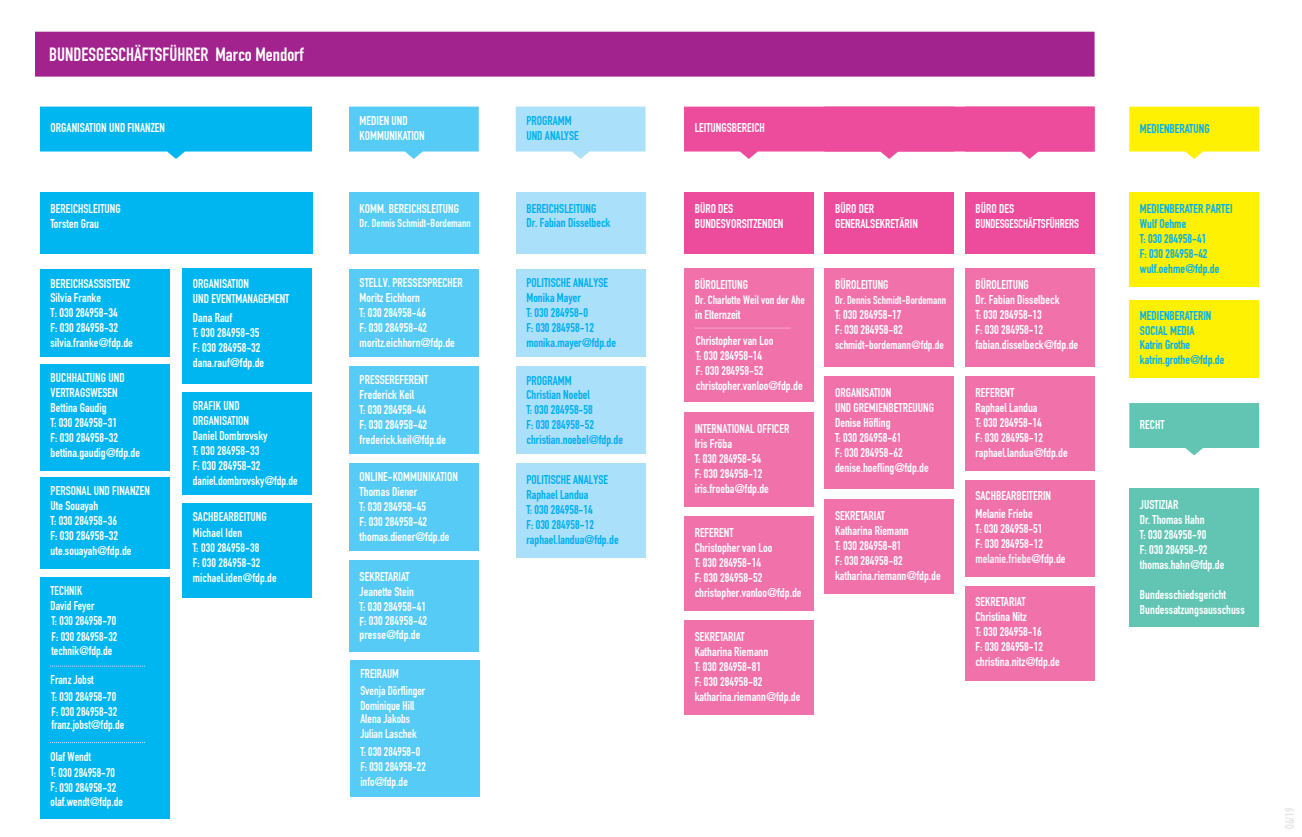
<style>
.page{position:relative;width:1302px;height:837px;background:#fff}
.page>*{position:absolute;margin:0;border:0;box-sizing:border-box;transform-origin:0 0}
.t1{font:18.75px "DIN Engschrift";color:#fff}
.t2{font:12.5px/15px "DIN Engschrift";color:#fff}
.t3{font:12.5px/15px "DIN Engschrift";color:#00aeef}
.t4{font:12.5px "DIN Engschrift";color:#e6e7e9}
.t5{font:12.25px/15px "DIN Engschrift";letter-spacing:.005em;color:#fff}
.t6{font:11.88px "DIN Engschrift";color:#fff}
.t7{font:11.25px "DIN Engschrift";color:#fff}
.s1{font-size:12.25px}
.s2{color:#f2f3f4}
</style>
<div class="page">
<div style="left:1129px;top:299px;width:129px;height:78px;background:#fff101"></div>
<div style="left:35px;top:32px;width:1059px;height:45px;background:#a2238e"></div>
<svg style="left:40px;top:107px;width:272px;height:52px;background:#23c0f2"></svg>
<svg style="left:684px;top:107px;width:410px;height:52px;background:#ef63a9"></svg>
<svg style="left:349px;top:107px;width:130px;height:52px;background:#6cd2f6"></svg>
<svg style="left:515px;top:107px;width:130px;height:52px;background:#b5e4f9"></svg>
<svg style="left:1129px;top:107px;width:129px;height:52px;background:#fff223"></svg>
<div style="left:40px;top:192px;width:272px;height:62px;background:#00b6f0"></div>
<div style="left:684px;top:192px;width:129px;height:62px;background:#ed4c9c"></div>
<div style="left:824px;top:192px;width:130px;height:62px;background:#ed4c9c"></div>
<div style="left:964px;top:192px;width:130px;height:62px;background:#ed4c9c"></div>
<div style="left:349px;top:192px;width:130px;height:62px;background:#56cbf5"></div>
<div style="left:515px;top:192px;width:130px;height:62px;background:#aae0f9"></div>
<div style="left:1129px;top:192px;width:129px;height:95px;background:#fff101"></div>
<svg style="left:1129px;top:403px;width:129px;height:52px;background:#76ccbd"></svg>
<div style="left:1129px;top:488px;width:129px;height:139px;background:#62c5b4"></div>
<div style="left:349px;top:463px;width:130px;height:88px;background:#56cbf5"></div>
<div style="left:349px;top:269px;width:130px;height:87px;background:#56cbf5"></div>
<div style="left:515px;top:366px;width:130px;height:88px;background:#aae0f9"></div>
<div style="left:349px;top:560px;width:130px;height:91px;background:#56cbf5"></div>
<div style="left:40px;top:269px;width:130px;height:88px;background:#00b6f0"></div>
<div style="left:684px;top:268px;width:129px;height:134px;background:#f171ab"></div>
<div style="left:824px;top:268px;width:130px;height:99px;background:#f171ab"></div>
<div style="left:964px;top:268px;width:130px;height:99px;background:#f171ab"></div>
<div style="left:964px;top:376px;width:130px;height:95px;background:#f171ab"></div>
<div style="left:515px;top:463px;width:130px;height:94px;background:#aae0f9"></div>
<div style="left:684px;top:412px;width:129px;height:95px;background:#f171ab"></div>
<div style="left:684px;top:620px;width:129px;height:94px;background:#f171ab"></div>
<div style="left:684px;top:516px;width:129px;height:95px;background:#f171ab"></div>
<div style="left:964px;top:585px;width:130px;height:95px;background:#f171ab"></div>
<div style="left:824px;top:499px;width:130px;height:95px;background:#f171ab"></div>
<div style="left:824px;top:376px;width:130px;height:112px;background:#f171ab"></div>
<div style="left:964px;top:480px;width:130px;height:96px;background:#f171ab"></div>
<div style="left:40px;top:364px;width:130px;height:107px;background:#00b6f0"></div>
<div style="left:40px;top:477px;width:130px;height:91px;background:#00b6f0"></div>
<div style="left:40px;top:576px;width:130px;height:242px;background:#00b6f0"></div>
<div style="left:182px;top:392px;width:130px;height:102px;background:#00b6f0"></div>
<div style="left:182px;top:269px;width:130px;height:115px;background:#00b6f0"></div>
<div style="left:182px;top:503px;width:130px;height:95px;background:#00b6f0"></div>
<div style="left:515px;top:269px;width:130px;height:87px;background:#aae0f9"></div>
<svg style="left:50px;top:665px;width:95px;height:1px"></svg>
<div style="left:350px;top:660px;width:129px;height:136px;background:#56cbf5"></div>
<div style="left:349px;top:366px;width:130px;height:88px;background:#56cbf5"></div>
<svg style="left:695px;top:327px;width:95px;height:1px"></svg>
<h1 class="t1" style="left:49px;top:44px;width:256px">BUNDESGESCHÄFTSFÜHRER Marco Mendorf</h1>
<p class="t2" style="left:51px;top:120px;width:116px">ORGANISATION UND FINANZEN</p>
<p class="t2" style="left:359px;top:113px;width:67px">MEDIEN UND<br>KOMMUNIKATION</p>
<p class="t3" style="left:526px;top:113px;width:54px">PROGRAMM<br>UND ANALYSE</p>
<p class="t2" style="left:694px;top:120px;width:72px">LEITUNGSBEREICH</p>
<p class="t3" style="left:1139px;top:121px;width:71px">MEDIENBERATUNG</p>
<p class="t2" style="left:51px;top:201px;width:72px">BEREICHSLEITUNG<br>Torsten Grau</p>
<p class="t2" style="left:694px;top:201px;width:90px">BÜRO DES<br>BUNDESVORSITZENDEN</p>
<p class="t2" style="left:835px;top:201px;width:84px">BÜRO DER<br>GENERALSEKRETÄRIN</p>
<p class="t2" style="left:975px;top:201px;width:105px">BÜRO DES<br>BUNDESGESCHÄFTSFÜHRERS</p>
<p class="t2" style="left:359px;top:201px;width:101px">KOMM. BEREICHSLEITUNG</p>
<p class="t3" style="left:526px;top:201px;width:86px;line-height:14.4px">BEREICHSLEITUNG<br>Dr. Fabian Disselbeck</p>
<p class="t3" style="left:1139px;top:201px;width:94px">MEDIENBERATER PARTEI<br>Wulf Oehme<br>T: 030 284958-41<br>F: 030 284958-42 wulf.oehme@fdp.de</p>
<p class="t7" style="left:359px;top:216px;width:113px">Dr. Dennis Schmidt-Bordemann</p>
<p class="t2" style="left:359px;top:275px;width:105px">STELLV. PRESSESPRECHER<br>Moritz Eichhorn<br>T: 030 284958-46<br>F: 030 284958-42 moritz.eichhorn@fdp.de</p>
<p class="t3" style="left:526px;top:275px;width:83px">POLITISCHE ANALYSE</p>
<p class="t2" style="left:51px;top:276px;width:81px">BEREICHSASSISTENZ</p>
<p class="t2" style="left:694px;top:277px;width:55px">BÜROLEITUNG</p>
<p class="t6" style="left:695px;top:293px;width:111px">Dr. Charlotte Weil von der Ahe</p>
<p class="t2" style="left:695px;top:307px;width:47px">in Elternzeit</p>
<p class="t2" style="left:193px;top:276px;width:98px">ORGANISATION<br>UND EVENTMANAGEMENT</p>
<p class="t2" style="left:193px;top:310px;width:73px">Dana Rauf<br>T: 030 284958-35<br>F: 030 284958-32 dana.rauf@fdp.de</p>
<p class="t2" style="left:51px;top:290px;width:84px">Silvia Franke<br>T: 030 284958-34<br>F: 030 284958-32 silvia.franke@fdp.de</p>
<p class="t3" style="left:526px;top:290px;width:91px">Monika Mayer<br>T: 030 284958-0<br>F: 030 284958-12 monika.mayer@fdp.de</p>
<p class="t2" style="left:695px;top:333px;width:108px">Christopher van Loo<br>T: 030 284958-14<br>F: 030 284958-52 christopher.vanloo@fdp.de</p>
<p class="t2" style="left:51px;top:370px;width:91px">BUCHHALTUNG UND<br>VERTRAGSWESEN<br>Bettina Gaudig<br>T: 030 284958-31<br>F: 030 284958-32 bettina.gaudig@fdp.de</p>
<p class="t2" style="left:51px;top:483px;width:101px">PERSONAL UND FINANZEN<br>Ute Souayah<br>T: 030 284958-36<br>F: 030 284958-32 ute.souayah@fdp.de</p>
<p class="t2" style="left:51px;top:582px;width:68px;line-height:15.4px">TECHNIK<br>David Feyer<br><span class="s1">T:</span> 030 284958-70<br><span class="s1">F:</span> 030 284958-32</p>
<p class="t2" style="left:51px;top:642px;width:62px">technik@fdp.de</p>
<p class="t2" style="left:359px;top:372px;width:88px">PRESSEREFERENT<br>Frederick Keil<br>T: 030 284958-44<br>F: 030 284958-42 frederick.keil@fdp.de</p>
<p class="t3" style="left:526px;top:374px;width:65px;line-height:13.8px">PROGRAMM<br>Christian Noebel</p>
<p class="t3" style="left:526px;top:402px;width:98px">T: 030 284958-58<br>F: 030 284958-52 christian.noebel@fdp.de</p>
<p class="t2" style="left:193px;top:398px;width:106px">GRAFIK UND<br>ORGANISATION<br>Daniel Dombrovsky<br>T: 030 284958-33<br>F: 030 284958-32 daniel.dombrovsky@fdp.de</p>
<p class="t2" style="left:694px;top:421px;width:96px">INTERNATIONAL OFFICER<br>Iris Fröba<br>T: 030 284958-54<br>F: 030 284958-12 iris.froeba@fdp.de</p>
<p class="t2" style="left:359px;top:469px;width:100px">ONLINE-KOMMUNIKATION<br>Thomas Diener<br>T: 030 284958-45<br>F: 030 284958-42 thomas.diener@fdp.de</p>
<p class="t3" style="left:526px;top:472px;width:94px">POLITISCHE ANALYSE<br>Raphael Landua<br>T: 030 284958-14<br>F: 030 284958-12 raphael.landua@fdp.de</p>
<p class="t2" style="left:193px;top:509px;width:75px">SACHBEARBEITUNG</p>
<p class="t5" style="left:193px;top:525px;width:85px">Michael Iden<br>T: 030 284958-38<br>F: 030 284958-32 michael.iden@fdp.de</p>
<p class="t2" style="left:694px;top:524px;width:108px">REFERENT<br>Christopher van Loo<br>T: 030 284958-14<br>F: 030 284958-52 christopher.vanloo@fdp.de</p>
<p class="t2" style="left:359px;top:569px;width:69px;line-height:14.4px">SEKRETARIAT<br>Jeanette Stein<br>T: 030 284958-41<br>F: 030 284958-42 presse@fdp.de</p>
<p class="t2" style="left:694px;top:628px;width:107px">SEKRETARIAT<br>Katharina Riemann<br>T: 030 284958-81<br>F: 030 284958-82 katharina.riemann@fdp.de</p>
<p class="t2" style="left:360px;top:665px;width:66px;line-height:16.9px">FREIRAUM<br>Svenja Dörflinger</p>
<p class="t2" style="left:360px;top:697px;width:56px">Dominique Hill</p>
<p class="t2" style="left:360px;top:744px;width:67px">T: 030 284958-0<br>F: 030 284958-22 info@fdp.de</p>
<p class="t2" style="left:51px;top:671px;width:67px;line-height:16.2px">Franz Jobst<br><span class="s1">T:</span> 030 284958-70</p>
<p class="t2" style="left:51px;top:704px;width:74px;line-height:13.8px"><span class="s1">F:</span> 030 284958-32 franz.jobst@fdp.de</p>
<p class="t2" style="left:360px;top:711px;width:58px">Alena Jakobs<br>Julian Laschek</p>
<p class="t2" style="left:51px;top:748px;width:66px;line-height:16.2px">Olaf Wendt<br>T: 030 284958-70</p>
<p class="t2" style="left:51px;top:780px;width:74px;line-height:13.8px">F: 030 284958-32 olaf.wendt@fdp.de</p>
<p class="t2" style="left:835px;top:277px;width:55px">BÜROLEITUNG</p>
<p class="t7" style="left:835px;top:293px;width:113px">Dr. Dennis Schmidt-Bordemann</p>
<p class="t2" style="left:835px;top:307px;width:69px">T: 030 284958-17<br>F: 030 284958-82</p>
<p class="t6" style="left:835px;top:338px;width:110px">schmidt-bordemann@fdp.de</p>
<p class="t2" style="left:835px;top:385px;width:101px">ORGANISATION<br>UND GREMIENBETREUUNG<br>Denise Höfling<br>T: 030 284958-61<br>F: 030 284958-62 denise.hoefling@fdp.de</p>
<p class="t2" style="left:835px;top:508px;width:107px">SEKRETARIAT<br>Katharina Riemann<br>T: 030 284958-81<br>F: 030 284958-82 katharina.riemann@fdp.de</p>
<p class="t2" style="left:975px;top:277px;width:104px">BÜROLEITUNG<br>Dr. Fabian Disselbeck<br>T: 030 284958-13<br>F: 030 284958-12 fabian.disselbeck@fdp.de</p>
<p class="t2" style="left:975px;top:385px;width:94px">REFERENT<br>Raphael Landua<br>T: 030 284958-14<br>F: 030 284958-12 raphael.landua@fdp.de</p>
<p class="t2" style="left:975px;top:487px;width:77px">SACHBEARBEITERIN</p>
<p class="t2" style="left:975px;top:506px;width:59px">Melanie Friebe</p>
<p class="t2" style="left:975px;top:521px;width:92px">T: 030 284958-51<br>F: 030 284958-12 <span class="s2">melanie.friebe</span>@fdp.de</p>
<p class="t2" style="left:975px;top:594px;width:86px">SEKRETARIAT<br>Christina Nitz<br>T: 030 284958-16<br>F: 030 284958-12 christina.nitz@fdp.de</p>
<p class="t3" style="left:1139px;top:308px;width:73px">MEDIENBERATERIN<br>SOCIAL MEDIA</p>
<p class="t3" style="left:1139px;top:337px;width:52px">Katrin Grothe</p>
<p class="t3" style="left:1139px;top:352px;width:86px">katrin.grothe@fdp.de</p>
<p class="t2" style="left:1139px;top:417px;width:26px">RECHT</p>
<p class="t2" style="left:1139px;top:497px;width:86px">JUSTIZIAR<br>Dr. Thomas Hahn<br>T: 030 284958-90<br>F: 030 284958-92 thomas.hahn@fdp.de</p>
<p class="t2" style="left:1139px;top:587px;width:106px">Bundesschiedsgericht<br>Bundessatzungsausschuss</p>
<p class="t4" style="left:1282px;top:828px;width:23px;rotate:-90deg">06/19</p>
</div>
